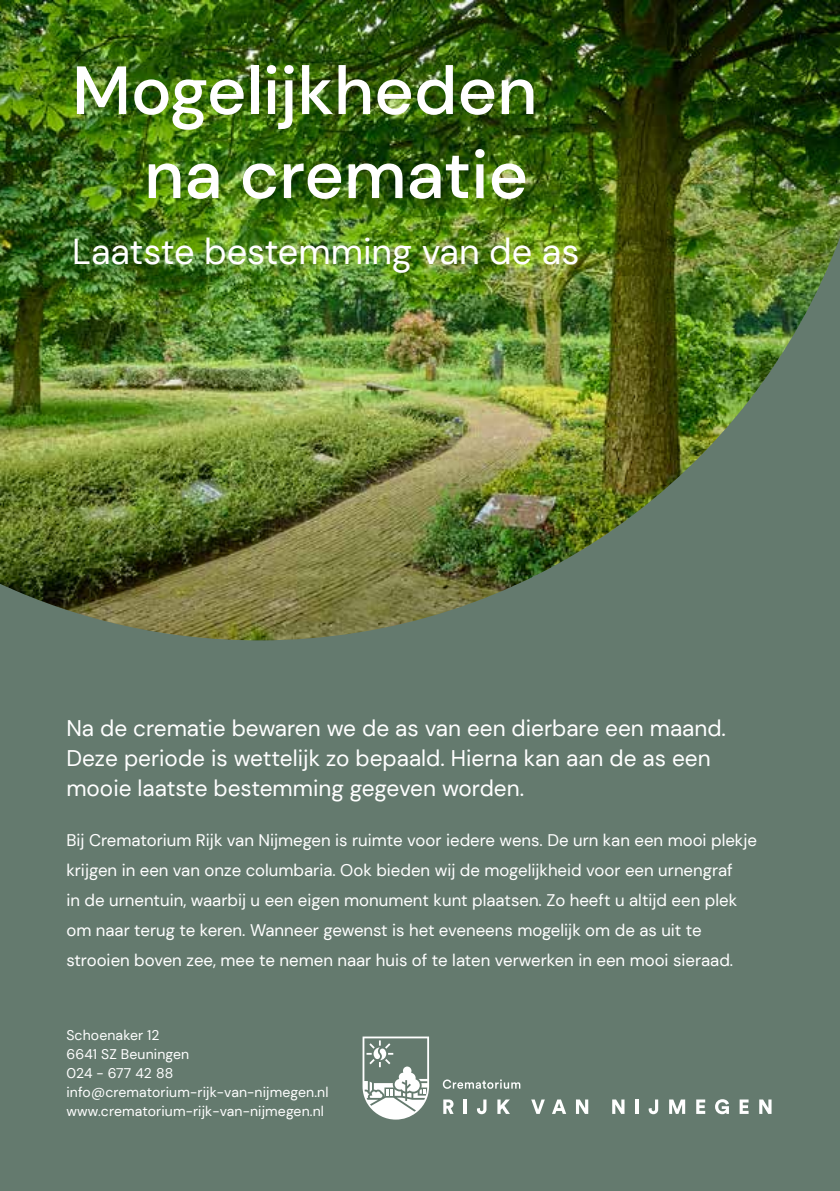
<style>
.page{position:relative;width:840px;height:1191px;background:#fff}
.page>*{position:absolute;margin:0;border:0;box-sizing:border-box;transform-origin:0 0}
.t1{font:500 68px/84px "DM Sans";color:#fff;text-align:right}
.t2{font:36px "DM Sans";color:#fff}
.t3{font:22.6px/30px "DM Sans";color:#fff}
.t4{font:16.8px/30px "DM Sans";color:#fff}
.t5{font:14px/19px "DM Sans";letter-spacing:.01em;color:#fff}
</style>
<div class="page">
<div style="left:0;top:0;width:839px;height:1191px;background:#647a6e"></div>
<img style="left:0;top:0;width:839px;height:640px">
<svg style="left:443px;top:1099px;width:10px;height:15px"></svg>
<hr style="left:463px;top:1099px;width:4px;height:15px;background:#fff">
<svg style="left:477px;top:1099px;width:9px;height:15px"></svg>
<svg style="left:497px;top:1099px;width:12px;height:15px"></svg>
<svg style="left:531px;top:1099px;width:13px;height:15px"></svg>
<svg style="left:552px;top:1099px;width:14px;height:15px"></svg>
<svg style="left:576px;top:1099px;width:12px;height:15px"></svg>
<svg style="left:612px;top:1099px;width:12px;height:15px"></svg>
<hr style="left:635px;top:1099px;width:3px;height:15px;background:#fff">
<svg style="left:648px;top:1099px;width:9px;height:15px"></svg>
<svg style="left:669px;top:1099px;width:15px;height:15px"></svg>
<svg style="left:696px;top:1099px;width:8px;height:15px"></svg>
<svg style="left:715px;top:1099px;width:13px;height:15px"></svg>
<svg style="left:739px;top:1099px;width:9px;height:15px"></svg>
<svg style="left:759px;top:1099px;width:12px;height:15px"></svg>
<svg style="left:442px;top:1079px;width:78px;height:9px"></svg>
<svg style="left:362px;top:1036px;width:67px;height:83px"></svg>
<h1 class="t1" style="left:72px;top:48px;width:466px">Mogelijkheden na crematie</h1>
<h2 class="t2" style="left:72px;top:229px;width:508px">Laatste bestemming van de as</h2>
<h3 class="t3" style="left:66px;top:712px;width:660px">Na de crematie bewaren we de as van een dierbare een maand.<br>Deze periode is wettelijk zo bepaald. Hierna kan aan de as een mooie laatste bestemming gegeven worden.</h3>
<p class="t4" style="left:66px;top:825px;width:691px">Bij Crematorium Rijk van Nijmegen is ruimte voor iedere wens. De urn kan een mooi plekje krijgen in een van onze columbaria. Ook bieden wij de mogelijkheid voor een urnengraf<br>in de urnentuin, waarbij u een eigen monument kunt plaatsen. Zo heeft u altijd een plek om naar terug te keren. Wanneer gewenst is het eveneens mogelijk om de as uit te strooien boven zee, mee te nemen naar huis of te laten verwerken in een mooi sieraad.</p>
<p class="t5" style="left:66px;top:1025px;width:263px">Schoenaker 12<br>6641 SZ Beuningen<br>024 - 677 42 88 info@crematorium-rijk-van-nijmegen.nl www.crematorium-rijk-van-nijmegen.nl</p>
</div>
